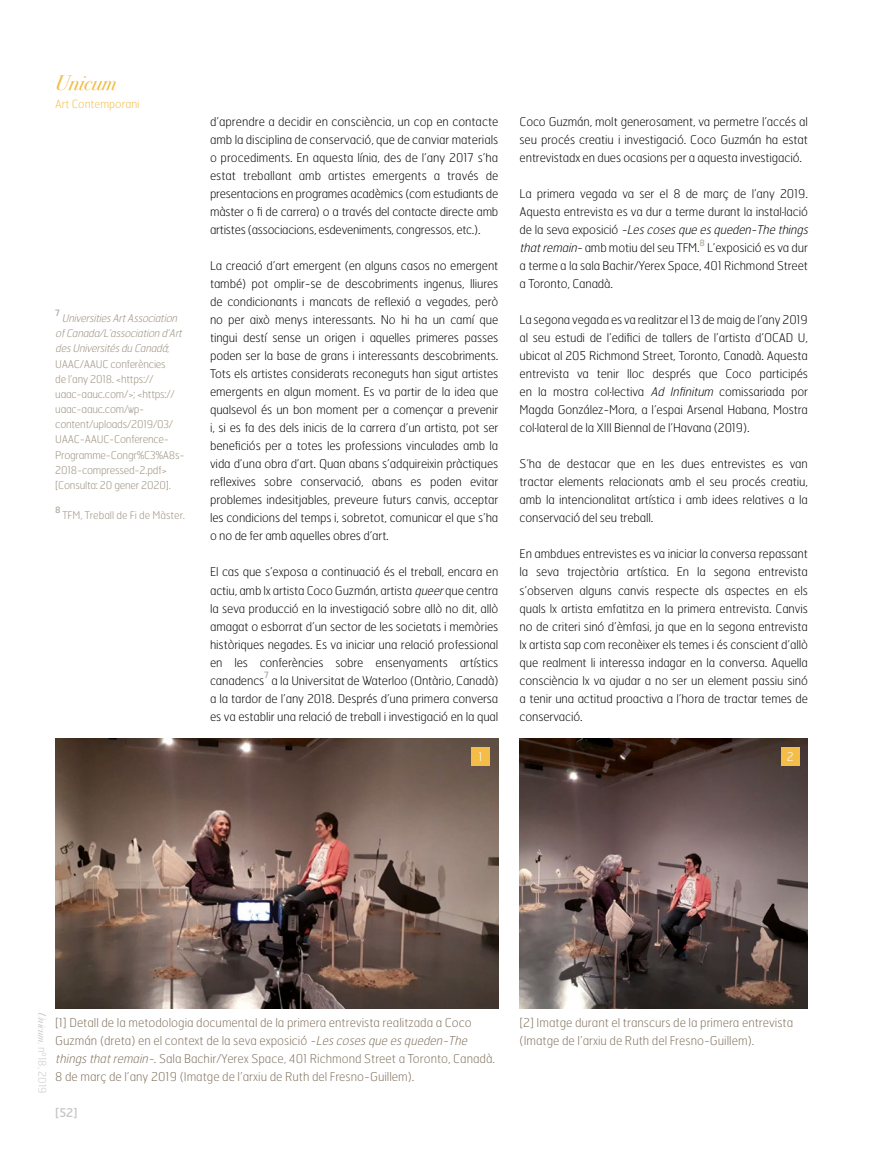
<style>
.page{position:relative;width:893px;height:1149px;background:#fff}
.page>*{position:absolute;margin:0;border:0;box-sizing:border-box;transform-origin:0 0}
.t1{font:italic 21px "Bodoni Svty Two ITCTT";color:#f3bd48}
.t2{font:100 12.15px/18px "Hermes";color:#80715d}
.t3{font:100 12px/18px "Hermes";letter-spacing:-.01em;color:#000;text-align:justify}
.t4{font:12px "Hermes";color:#c6c6c6}
.t5{font:100 12px "Hermes";color:#fff}
.t6{font:100 11.25px "Hermes";color:#f3bd48}
.t7{font:100 10.65px/15.1px "Hermes";letter-spacing:-.02em;color:#998e7d}
.t8{font:100 10.5px "Hermes";color:#998e7d}
.t9{font:100 10.5px "Hermes";color:#c6c6c6}
.t10{font:8.7px "Hermes";color:#b3aa9e}
.s1{font-style:italic}
.s2{font-family:"Bodoni Svty Two ITCTT";font-weight:400;font-style:italic}
</style>
<div class="page">
<img style="left:55px;top:738px;width:443px;height:270px">
<img style="left:520px;top:738px;width:288px;height:270px">
<div style="left:471px;top:747px;width:19px;height:18px;background:#f3bd48"></div>
<div style="left:781px;top:747px;width:18px;height:18px;background:#f3bd48"></div>
<h1 class="t1" style="left:55px;top:65px;width:63px">Unicum</h1>
<p class="t6" style="left:55px;top:97px;width:86px">Art Contemporani</p>
<p class="t10" style="left:55px;top:307px;width:6px">7</p>
<p class="t7" style="left:55px;top:310px;width:131px;text-indent:7px"><span class="s1">UniversitiesArtAssociation ofCanada/L’associationd’Art desUniversitésduCanadá</span>;<br>UAAC/AAUC conferències<br>de l’any 2018. &lt;https:// uaac-aauc.com/&gt;; &lt;https:// uaac-aauc.com/wp&shy;content/uploads/2019/03/<br>UAAC-AAUC-Conference-<br>Programme-Congr%C3%A8s-<br>2018-compressed-2.pdf&gt; [Consulta: 20 gener 2020].</p>
<p class="t10" style="left:55px;top:503px;width:7px">8</p>
<p class="t8" style="left:62px;top:508px;width:124px">TFM, Treball de Fi de Màster.</p>
<p class="t3" style="left:210px;top:112px;width:290px">d’aprendre a decidir en consciència, un cop en contacte amb la disciplina de conservació, que de canviar materials o procediments. En aquesta línia, des de l’any 2017 s’ha estat treballant amb artistes emergents a través de presentacions en programes acadèmics (com estudiants de màster o fi de carrera) o a través del contacte directe amb artistes (associacions, esdeveniments, congressos, etc.).</p>
<p class="t3" style="left:210px;top:256px;width:290px">La creació d’art emergent (en alguns casos no emergent també) pot omplir-se de descobriments ingenus, lliures de condicionants i mancats de reflexió a vegades, però no per això menys interessants. No hi ha un camí que tingui destí sense un origen i aquelles primeres passes poden ser la base de grans i interessants descobriments.<br>Tots els artistes considerats reconeguts han sigut artistes emergents en algun moment. Es va partir de la idea que qualsevol és un bon moment per a començar a prevenir i, si es fa des dels inicis de la carrera d’un artista, pot ser beneficiós per a totes les professions vinculades amb la vida d’una obra d’art. Quan abans s’adquireixin pràctiques reflexives sobre conservació, abans es poden evitar problemes indesitjables, preveure futurs canvis, acceptar les condicions del temps i, sobretot, comunicar el que s’ha o no de fer amb aquelles obres d’art.</p>
<p class="t3" style="left:210px;top:562px;width:290px">El cas que s’exposa a continuació és el treball, encara en actiu, amb lx artista Coco Guzmán, artista <span class="s1">queer</span>que centra la seva producció en la investigació sobre allò no dit, allò amagat o esborrat d’un sector de les societats i memòries històriques negades. Es va iniciar una relació professional en les conferències sobre ensenyaments artístics canadencs</p>
<p class="t10" style="left:264px;top:669px;width:6px">7</p>
<p class="t3" style="left:210px;top:670px;width:290px;text-indent:61px">a la Universitat de Waterloo (Ontàrio, Canadà) a la tardor de l’any 2018. Després d’una primera conversa es va establir una relació de treball i investigació en la qual</p>
<p class="t3" style="left:520px;top:112px;width:290px">Coco Guzmán, molt generosament, va permetre l’accés al seu procés creatiu i investigació. Coco Guzmán ha estat entrevistadx en dues ocasions per a aquesta investigació.</p>
<p class="t3" style="left:520px;top:184px;width:293px;text-align:left">La primera vegada va ser el 8 de març de l’any 2019.<br>Aquesta entrevista es va dur a terme durant la instal·lació d e l a s e v a e x p o s i c i ó <span class="s1">-Lescosesque esqueden-The things thatremain-</span>amb motiu del seu TFM.</p>
<p class="t10" style="left:699px;top:237px;width:7px">8</p>
<p class="t3" style="left:520px;top:238px;width:290px;text-indent:187px">L’exposició es va dur a terme a la sala Bachir/Yerex Space, 401 Richmond Street a Toronto, Canadà.</p>
<p class="t3" style="left:520px;top:310px;width:290px">La segona vegada es va realitzar el 13 de maig de l’any 2019 al seu estudi de l’edifici de tallers de l’artista d’OCAD U, ubicat al 205 Richmond Street, Toronto, Canadà. Aquesta entrevista va tenir lloc després que Coco participés en la mostra col·lectiva <span class="s1">Ad Infinitum</span> comissariada por Magda González-Mora, a l’espai Arsenal Habana, Mostra col·lateral de la XIII Biennal de l’Havana (2019).</p>
<p class="t3" style="left:520px;top:454px;width:290px">S’ha de destacar que en les dues entrevistes es van tractar elements relacionats amb el seu procés creatiu, amb la intencionalitat artística i amb idees relatives a la conservació del seu treball.</p>
<p class="t3" style="left:520px;top:544px;width:290px">En ambdues entrevistes es va iniciar la conversa repassant la seva trajectòria artística. En la segona entrevista s’observen alguns canvis respecte als aspectes en els quals lx artista emfatitza en la primera entrevista. Canvis no de criteri sinó d’èmfasi, ja que en la segona entrevista lx artista sap com reconèixer els temes i és conscient d’allò que realment li interessa indagar en la conversa. Aquella consciència lx va ajudar a no ser un element passiu sinó a tenir una actitud proactiva a l’hora de tractar temes de conservació.</p>
<p class="t5" style="left:479px;top:749px;width:6px">1</p>
<p class="t5" style="left:787px;top:749px;width:8px">2</p>
<p class="t9" style="left:49px;top:1011px;width:83px;rotate:90deg"><span class="s2">Unicum</span>, nº18, 2019</p>
<p class="t2" style="left:55px;top:1012px;width:441px">[1] Detall de la metodologia documental de la primera entrevista realitzada a Coco Guzmán (dreta) en el context de la seva exposició <span class="s1">-Lescosesque esqueden-The thingsthatremain-</span>. Sala Bachir/Yerex Space, 401 Richmond Street a Toronto, Canadà.<br>8 de març de l’any 2019 (Imatge de l’arxiu de Ruth del Fresno-Guillem).</p>
<p class="t4" style="left:55px;top:1104px;width:24px">[52]</p>
<p class="t2" style="left:520px;top:1012px;width:275px">[2] Imatge durant el transcurs de la primera entrevista (Imatge de l’arxiu de Ruth del Fresno-Guillem).</p>
</div>
